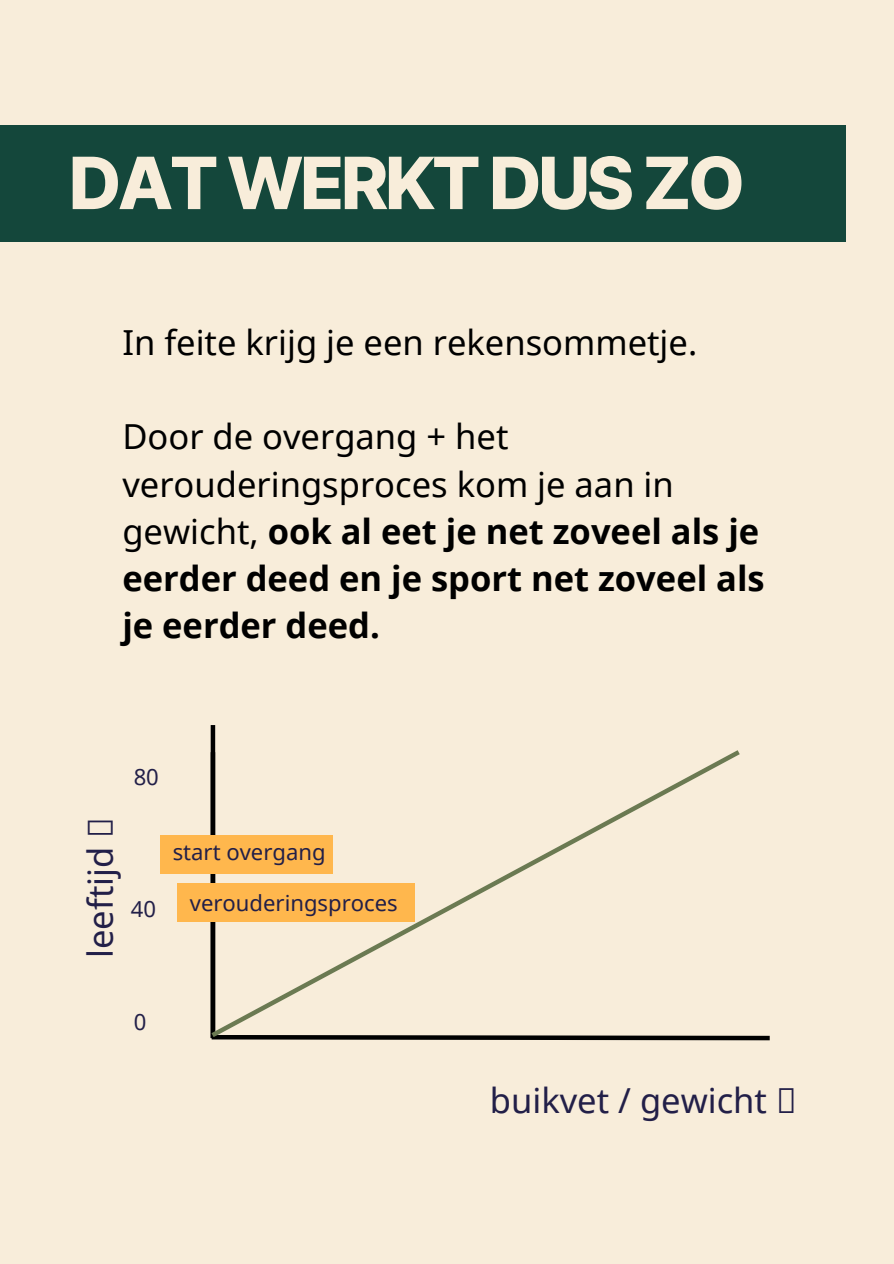
<style>
.page{position:relative;width:894px;height:1264px;background:#fff}
.page>*{position:absolute;margin:0;border:0;box-sizing:border-box;transform-origin:0 0}
.t1{font:800 72px "Inter";letter-spacing:-.05em;color:#f8edda}
.t2{font:700 34.5px/47.2px "Noto Sans";color:#000}
.t3{font:34.5px "Noto Sans";color:#000}
.t4{font:34.5px "Noto Sans";color:#221f48}
.t5{font:22.05px "Noto Sans";color:#221f48}
.s1{font-weight:400}
</style>
<div class="page">
<div style="left:0;top:0;width:893px;height:1263px;background:#f8edda"></div>
<hr style="left:211px;top:725px;width:4px;height:313px;background:#000">
<svg style="left:744px;top:1035px;width:26px;height:6px"></svg>
<svg style="left:206px;top:746px;width:538px;height:295px"></svg>
<div style="left:160px;top:835px;width:172px;height:38px;background:#ffb74d"></div>
<div style="left:177px;top:883px;width:237px;height:39px;background:#ffb74d"></div>
<div style="left:0;top:125px;width:845px;height:117px;background:#14473b"></div>
<p class="t1" style="left:69px;top:139px;width:677px">DAT WERKT DUS ZO</p>
<p class="t3" style="left:122px;top:318px;width:576px">In feite krijg je een rekensommetje.</p>
<h2 class="t2" style="left:122px;top:412px;width:643px"><span class="s1">Door de overgang + het verouderingsproces kom je aan in gewicht,</span> ook al eet je net zoveel als je eerder deed en je sport net zoveel als je eerder deed.</h2>
<p class="t5" style="left:134px;top:761px;width:27px">80</p>
<h1 class="t4" style="left:76px;top:957px;width:136px;rotate:-90deg">leeftijd ⭢</h1>
<p class="t5" style="left:131px;top:893px;width:27px">40</p>
<h2 class="t5" style="left:173px;top:836px;width:154px">start overgang</h2>
<h2 class="t5" style="left:190px;top:887px;width:209px">verouderingsproces</h2>
<p class="t5" style="left:134px;top:1006px;width:14px">0</p>
<h2 class="t4" style="left:489px;top:1076px;width:302px">buikvet / gewicht ⭢</h2>
</div>
